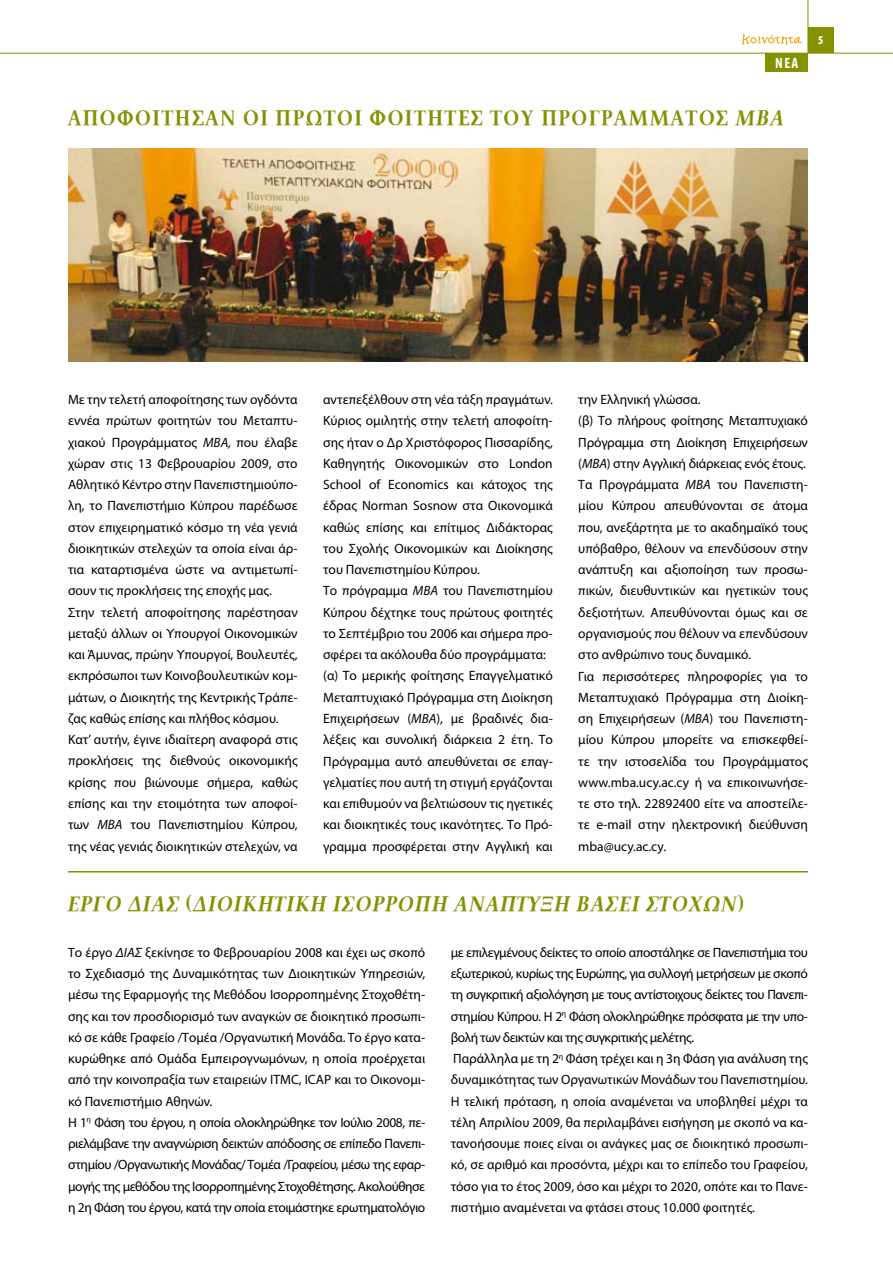
<style>
.page{position:relative;width:893px;height:1263px;background:#fff}
.page>*{position:absolute;margin:0;border:0;box-sizing:border-box;transform-origin:0 0}
.t1{font:italic 700 21px "PF Document";letter-spacing:.07em;color:#849202}
.t2{font:700 21px "PF Document";letter-spacing:.07em;color:#849202}
.t3{font:700 condensed 15px "Myriad Pro";color:#fff}
.t4{font:13.5px/21.3px "Myriad Pro";color:#000}
.t5{font:900 condensed 12px "Myriad Pro";color:#fff}
.s1{font-style:italic}
</style>
<div class="page">
<hr style="left:0;top:53px;width:893px;height:1px;background:#849202">
<hr style="left:808px;top:0;width:1px;height:53px;background:#849202">
<div style="left:808px;top:27px;width:25px;height:26px;background:#849202"></div>
<svg style="left:742px;top:34px;width:60px;height:11px"></svg>
<img style="left:68px;top:149px;width:740px;height:212px">
<div style="left:766px;top:53px;width:42px;height:18px;background:#849202"></div>
<hr style="left:68px;top:871px;width:740px;height:1px;background:#849202">
<p class="t3" style="left:775px;top:53px;width:25px">ΝΕΑ</p>
<h1 class="t2" style="left:68px;top:106px;width:717px">ΑΠΟΦΟΙΤΗΣΑΝ ΟΙ ΠΡΩΤΟΙ ΦΟΙΤΗΤΕΣ ΤΟΥ ΠΡΟΓΡΑΜΜΑΤΟΣ <span class="s1">ΜΒΑ</span></h1>
<p class="t5" style="left:818px;top:33px;width:7px">5</p>
<p class="t4" style="left:68px;top:389px;width:231px">Με την τελετή αποφοίτησης των ογδόντα εννέα πρώτων φοιτητών του Μεταπτυ&shy;χιακού Προγράμματος <span class="s1">MBA,</span> που έλαβε χώραν στις 13 Φεβρουαρίου 2009, στο Αθλητικό Κέντρο στην Πανεπιστημιούπο&shy;λη, το Πανεπιστήμιο Κύπρου παρέδωσε στον επιχειρηματικό κόσμο τη νέα γενιά διοικητικών στελεχών τα οποία είναι άρ&shy;τια καταρτισμένα ώστε να αντιμετωπί&shy;σουν τις προκλήσεις της εποχής μας.<br>Στην τελετή αποφοίτησης παρέστησαν μεταξύ άλλων οι Υπουργοί Οικονομικών και Άμυνας, πρώην Υπουργοί, Βουλευτές, εκπρόσωποι των Κοινοβουλευτικών κομ&shy;μάτων, ο Διοικητής της Κεντρικής Τράπε&shy;ζας καθώς επίσης και πλήθος κόσμου.<br>Κατ’ αυτήν, έγινε ιδιαίτερη αναφορά στις προκλήσεις της διεθνούς οικονομικής κρίσης που βιώνουμε σήμερα, καθώς επίσης και την ετοιμότητα των αποφοί&shy;των <span class="s1">ΜΒΑ</span> του Πανεπιστημίου Κύπρου, της νέας γενιάς διοικητικών στελεχών, να</p>
<p class="t4" style="left:323px;top:389px;width:231px">αντεπεξέλθουν στη νέα τάξη πραγμάτων.<br>Κύριος ομιλητής στην τελετή αποφοίτη&shy;σης ήταν ο Δρ Χριστόφορος Πισσαρίδης, Καθηγητής Οικονομικών στο London School of Economics και κάτοχος της έδρας Norman Sosnow στα Οικονομικά καθώς επίσης και επίτιμος Διδάκτορας του Σχολής Οικονομικών και Διοίκησης του Πανεπιστημίου Κύπρου.<br>Το πρόγραμμα <span class="s1">ΜΒΑ</span> του Πανεπιστημίου Κύπρου δέχτηκε τους πρώτους φοιτητές το Σεπτέμβριο του 2006 και σήμερα προ&shy;σφέρει τα ακόλουθα δύο προγράμματα: (α) Το μερικής φοίτησης Επαγγελματικό Μεταπτυχιακό Πρόγραμμα στη Διοίκηση Επιχειρήσεων (<span class="s1">ΜΒΑ</span>), με βραδινές δια&shy;λέξεις και συνολική διάρκεια 2 έτη. Το Πρόγραμμα αυτό απευθύνεται σε επαγ&shy;γελματίες που αυτή τη στιγμή εργάζονται και επιθυμούν να βελτιώσουν τις ηγετικές και διοικητικές τους ικανότητες. Το Πρό&shy;γραμμα προσφέρεται στην Αγγλική και</p>
<p class="t4" style="left:578px;top:389px;width:231px">την Ελληνική γλώσσα.<br>(β) Το πλήρους φοίτησης Μεταπτυχιακό Πρόγραμμα στη Διοίκηση Επιχειρήσεων (<span class="s1">MBA</span>) στην Αγγλική διάρκειας ενός έτους.<br>Τα Προγράμματα <span class="s1">ΜΒΑ</span> του Πανεπιστη&shy;μίου Κύπρου απευθύνονται σε άτομα που, ανεξάρτητα με το ακαδημαϊκό τους υπόβαθρο, θέλουν να επενδύσουν στην ανάπτυξη και αξιοποίηση των προσω&shy;πικών, διευθυντικών και ηγετικών τους δεξιοτήτων. Απευθύνονται όμως και σε οργανισμούς που θέλουν να επενδύσουν στο ανθρώπινο τους δυναμικό.<br>Για περισσότερες πληροφορίες για το Μεταπτυχιακό Πρόγραμμα στη Διοίκη&shy;ση Επιχειρήσεων (<span class="s1">ΜΒΑ</span>) του Πανεπιστη&shy;μίου Κύπρου μπορείτε να επισκεφθεί&shy;τε την ιστοσελίδα του Προγράμματος www.mba.ucy.ac.cy ή να επικοινωνήσε&shy;τε στο τηλ. 22892400 είτε να αποστείλε&shy;τε e-mail στην ηλεκτρονική διεύθυνση mba@ucy.ac.cy.</p>
<h1 class="t1" style="left:68px;top:892px;width:155px">Έργο ΔΙΑΣ (Διοικητική</h1>
<h1 class="t1" style="left:333px;top:892px;width:26px">Ισόρροπη</h1>
<h1 class="t1" style="left:455px;top:892px;width:31px">Ανάπτυ</h1>
<h1 class="t1" style="left:541px;top:892px;width:51px">ξηβάσει</h1>
<h1 class="t1" style="left:647px;top:892px;width:30px">Στόχ</h1>
<h1 class="t1" style="left:704px;top:892px;width:41px">ων)</h1>
<p class="t4" style="left:68px;top:941px;width:359px">Το έργο <span class="s1">ΔΙΑΣ</span> ξεκίνησε το Φεβρουαρίου 2008 και έχει ως σκοπό το Σχεδιασμό της Δυναμικότητας των Διοικητικών Υπηρεσιών, μέσω της Εφαρμογής της Μεθόδου Ισορροπημένης Στοχοθέτη&shy;σης και τον προσδιορισμό των αναγκών σε διοικητικό προσωπι&shy;κό σε κάθε Γραφείο /Τομέα /Οργανωτική Μονάδα. Το έργο κατα&shy;κυρώθηκε από Ομάδα Εμπειρογνωμόνων, η οποία προέρχεται από την κοινοπραξία των εταιρειών ITMC, ICAP και το Οικονομι&shy;κό Πανεπιστήμιο Αθηνών.<br>Η 1<sup>η</sup> Φάση του έργου, η οποία ολοκληρώθηκε τον Ιούλιο 2008, πε&shy;ριελάμβανε την αναγνώριση δεικτών απόδοσης σε επίπεδο Πανεπι&shy;στημίου /Οργανωτικής Μονάδας/ Τομέα /Γραφείου, μέσω της εφαρ&shy;μογής της μεθόδου της Ισορροπημένης Στοχοθέτησης. Ακολούθησε η 2η Φάση του έργου, κατά την οποία ετοιμάστηκε ερωτηματολόγιο</p>
<p class="t4" style="left:451px;top:941px;width:359px">με επιλεγμένους δείκτες το οποίο αποστάληκε σε Πανεπιστήμια του εξωτερικού, κυρίως της Ευρώπης, για συλλογή μετρήσεων με σκοπό τη συγκριτική αξιολόγηση με τους αντίστοιχους δείκτες του Πανεπι&shy;στημίου Κύπρου. Η 2<sup>η</sup> Φάση ολοκληρώθηκε πρόσφατα με την υπο&shy;βολή των δεικτών και της συγκριτικής μελέτης.<br>Παράλληλα με τη 2<sup>η</sup> Φάση τρέχει και η 3η Φάση για ανάλυση της δυναμικότητας των Οργανωτικών Μονάδων του Πανεπιστημίου.<br>Η τελική πρόταση, η οποία αναμένεται να υποβληθεί μέχρι τα τέλη Απριλίου 2009, θα περιλαμβάνει εισήγηση με σκοπό να κα&shy;τανοήσουμε ποιες είναι οι ανάγκες μας σε διοικητικό προσωπι&shy;κό, σε αριθμό και προσόντα, μέχρι και το επίπεδο του Γραφείου, τόσο για το έτος 2009, όσο και μέχρι το 2020, οπότε και το Πανε&shy;πιστήμιο αναμένεται να φτάσει στους 10.000 φοιτητές.</p>
</div>
